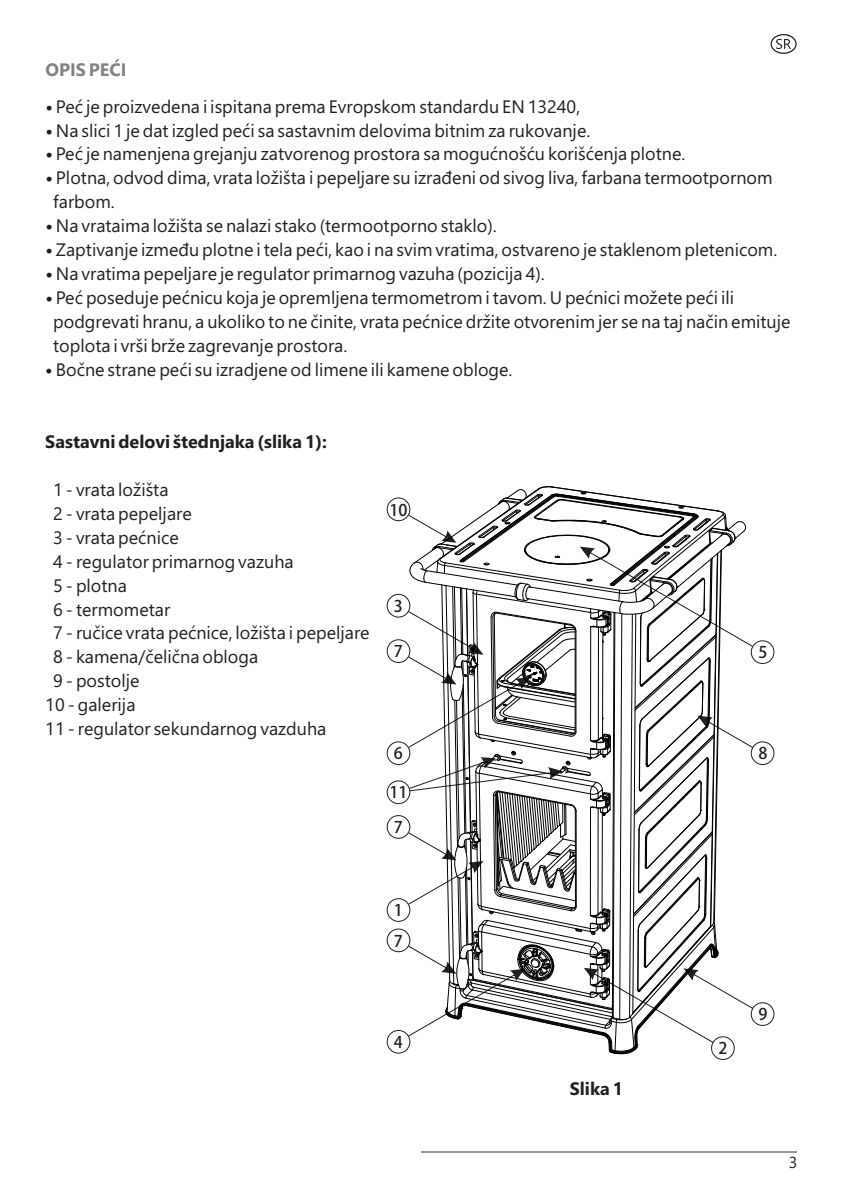
<style>
.page{position:relative;width:842px;height:1191px;background:#fff}
.page>*{position:absolute;margin:0;border:0;box-sizing:border-box;transform-origin:0 0}
.t1{font:18px/24px "Segoe UI";color:#231f20}
.t2{font:700 18px "Segoe UI";color:#231f20}
.t3{font:700 18px "Segoe UI";color:#808285}
.t4{font:500 16px "Koz Go Pr 6 N";color:#231f20}
.t5{font:16px "Segoe UI";color:#231f20}
.s1{font-weight:700}
</style>
<div class="page">
<hr style="left:421px;top:1151px;width:376px;height:1px;background:#939598">
<svg style="left:770px;top:34px;width:27px;height:20px"></svg>
<div style="left:711px;top:1036px;width:24px;height:24px;border:1px solid #231f20;border-radius:50%"></div>
<div style="left:751px;top:741px;width:23px;height:24px;border:1px solid #231f20;border-radius:50%"></div>
<div style="left:751px;top:1002px;width:23px;height:24px;border:1px solid #231f20;border-radius:50%"></div>
<div style="left:751px;top:640px;width:23px;height:24px;border:1px solid #231f20;border-radius:50%"></div>
<svg style="left:386px;top:486px;width:367px;height:568px"></svg>
<p class="t3" style="left:45px;top:63px;width:83px">OPIS PEĆI</p>
<p class="t1" style="left:45px;top:96px;width:536px"><span class="s1">•</span> Peć je proizvedena i ispitana prema Evropskom standardu EN 13240,</p>
<p class="t1" style="left:45px;top:120px;width:546px"><span class="s1">•</span> Na slici 1 je dat izgled peći sa sastavnim delovima bitnim za rukovanje.</p>
<p class="t1" style="left:45px;top:144px;width:641px"><span class="s1">•</span> Peć je namenjena grejanju zatvorenog prostora sa mogućnošću korišćenja plotne.</p>
<p class="t1" style="left:53px;top:168px;width:721px;text-indent:-8px"><span class="s1">•</span> Plotna, odvod dima, vrata ložišta i pepeljare su izrađeni od sivog liva, farbana termootpornom farbom.</p>
<p class="t1" style="left:45px;top:216px;width:453px"><span class="s1">•</span> Na vrataima ložišta se nalazi stako (termootporno staklo).</p>
<p class="t1" style="left:45px;top:240px;width:733px"><span class="s1">•</span> Zaptivanje između plotne i tela peći, kao i na svim vratima, ostvareno je staklenom pletenicom.</p>
<p class="t1" style="left:45px;top:263px;width:501px"><span class="s1">•</span> Na vratima pepeljare je regulator primarnog vazuha (pozicija 4).</p>
<p class="t1" style="left:53px;top:287px;width:739px;text-indent:-8px"><span class="s1">•</span> Peć poseduje pećnicu koja je opremljena termometrom i tavom. U pećnici možete peći ili podgrevati hranu, a ukoliko to ne činite, vrata pećnice držite otvorenim jer se na taj način emituje toplota i vrši brže zagrevanje prostora.</p>
<p class="t1" style="left:45px;top:359px;width:469px"><span class="s1">•</span> Bočne strane peći su izradjene od limene ili kamene obloge.</p>
<p class="t2" style="left:45px;top:435px;width:283px">Sastavni delovi štednjaka (slika 1):</p>
<p class="t1" style="left:53px;top:479px;width:117px">1 - vrata ložišta</p>
<p class="t1" style="left:53px;top:503px;width:140px">2 - vrata pepeljare</p>
<p class="t1" style="left:53px;top:527px;width:127px">3 - vrata pećnice</p>
<p class="t1" style="left:53px;top:551px;width:242px">4 - regulator primarnog vazuha</p>
<p class="t1" style="left:53px;top:575px;width:75px">5 - plotna</p>
<p class="t1" style="left:53px;top:599px;width:119px">6 - termometar</p>
<p class="t1" style="left:53px;top:623px;width:318px">7 - ručice vrata pećnice, ložišta i pepeljare</p>
<p class="t1" style="left:53px;top:647px;width:207px">8 - kamena/čelična obloga</p>
<p class="t1" style="left:53px;top:670px;width:88px">9 - postolje</p>
<p class="t1" style="left:45px;top:694px;width:92px">10 - galerija</p>
<p class="t1" style="left:45px;top:718px;width:283px">11 - regulator sekundarnog vazduha</p>
<p class="t4" style="left:389px;top:501px;width:19px">10</p>
<p class="t4" style="left:394px;top:598px;width:10px">3</p>
<p class="t4" style="left:394px;top:643px;width:10px">7</p>
<p class="t4" style="left:394px;top:745px;width:10px">6</p>
<p class="t4" style="left:389px;top:784px;width:19px">11</p>
<p class="t4" style="left:394px;top:819px;width:10px">7</p>
<p class="t4" style="left:394px;top:902px;width:10px">1</p>
<p class="t4" style="left:394px;top:932px;width:10px">7</p>
<p class="t4" style="left:394px;top:1033px;width:10px">4</p>
<p class="t4" style="left:759px;top:643px;width:10px">5</p>
<p class="t4" style="left:759px;top:745px;width:10px">8</p>
<p class="t2" style="left:570px;top:1081px;width:55px">Slika 1</p>
<p class="t4" style="left:718px;top:1039px;width:10px">2</p>
<p class="t4" style="left:759px;top:1005px;width:10px">9</p>
<p class="t5" style="left:789px;top:1156px;width:10px">3</p>
</div>
